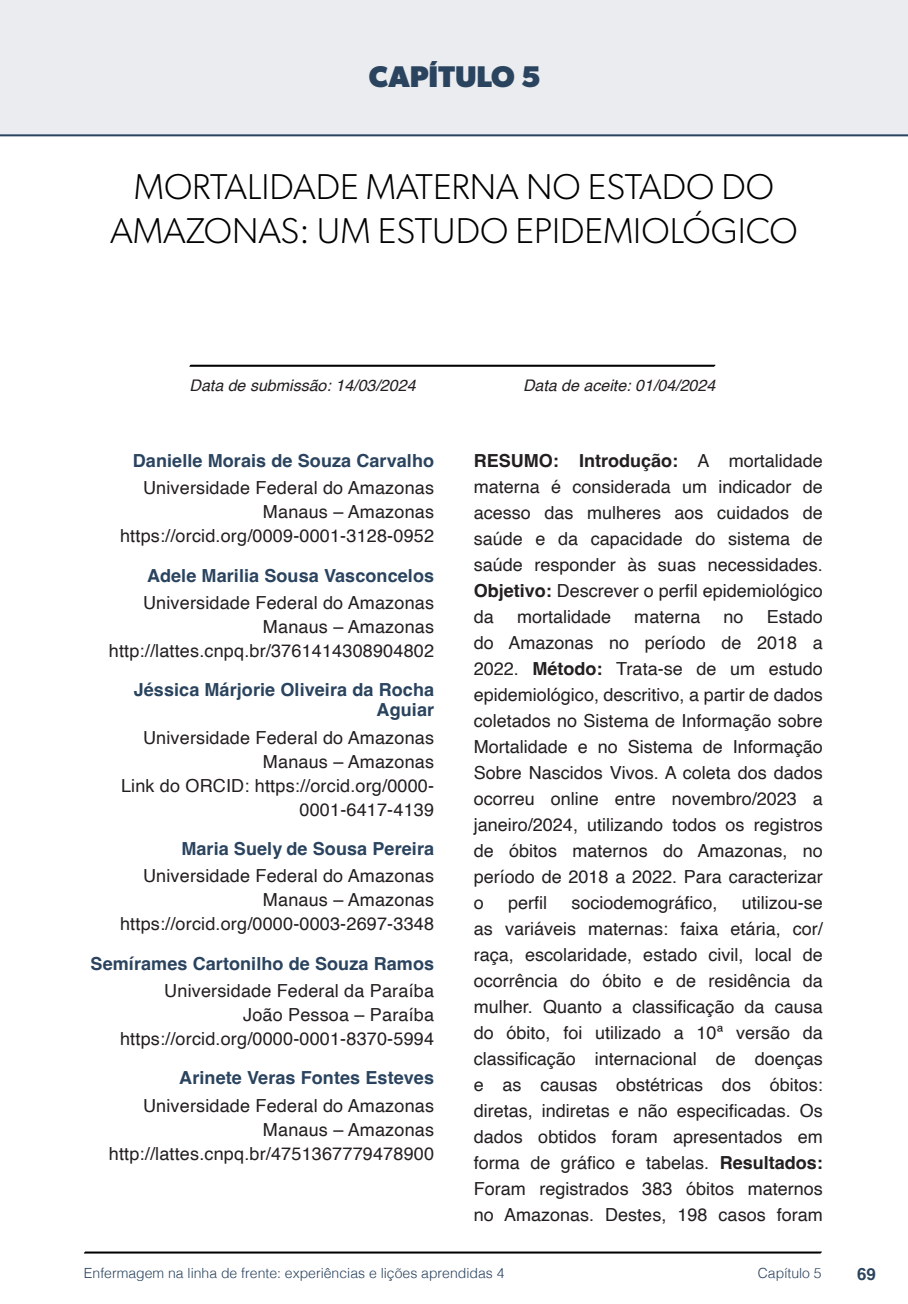
<style>
.page{position:relative;width:908px;height:1304px;background:#fff}
.page>*{position:absolute;margin:0;border:0;box-sizing:border-box;transform-origin:0 0}
.nome_artigos{font:300 36px/44px "Gibson";color:#000;text-align:center}
.capítulos{font:700 30px "Gibson";color:#2a435e}
.Resumos_e_PC_TXT{font:18px/26px "Helvetica";color:#231f20;text-align:justify}
.info_autores{font:18px/24px "Helvetica";letter-spacing:.01em;color:#231f20;text-align:right}
.nome_autores{font:700 18px/20px "Helvetica";letter-spacing:.005em;color:#2a435e;text-align:right}
.t1{font:700 16.8px "Helvetica";color:#2a435e}
.data{font:italic 16px "Helvetica";color:#231f20}
.t2{font:300 14px "Helvetica";color:#2a435e}
.s1{font-weight:700}
</style>
<div class="page">
<svg style="left:84px;top:1251px;width:737px;height:3px;background:#515151"></svg>
<div style="left:0;top:0;width:907px;height:136px;background:#eaecef"></div>
<svg style="left:189px;top:364px;width:526px;height:3px;background:#4f4f4f"></svg>
<div style="left:44px;top:72px;width:68px;height:61px;background:#eaecef"></div>
<p class="capítulos" style="left:369px;top:58px;width:173px">CAPÍTULO 5</p>
<p class="nome_artigos" style="left:110px;top:164px;width:688px">MORTALIDADE MATERNA NO ESTADO DO<br>AMAZONAS: UM ESTUDO EPIDEMIOLÓGICO</p>
<p class="data" style="left:189px;top:373px;width:227px">Data de submissão: 14/03/2024</p>
<p class="data" style="left:523px;top:373px;width:194px">Data de aceite: 01/04/2024</p>
<p class="nome_autores" style="left:133px;top:453px;width:302px">Danielle Morais de Souza Carvalho</p>
<p class="info_autores" style="left:143px;top:477px;width:292px">Universidade Federal do Amazonas</p>
<p class="info_autores" style="left:263px;top:501px;width:172px">Manaus – Amazonas</p>
<p class="info_autores" style="left:120px;top:525px;width:315px">https://orcid.org/0009-0001-3128-0952</p>
<p class="nome_autores" style="left:147px;top:567px;width:288px">Adele Marilia Sousa Vasconcelos</p>
<p class="info_autores" style="left:143px;top:591px;width:292px">Universidade Federal do Amazonas</p>
<p class="info_autores" style="left:263px;top:615px;width:172px">Manaus – Amazonas</p>
<p class="info_autores" style="left:109px;top:639px;width:326px">http://lattes.cnpq.br/3761414308904802</p>
<p class="nome_autores" style="left:134px;top:682px;width:302px">Jéssica Márjorie Oliveira da Rocha<br>Aguiar</p>
<p class="info_autores" style="left:143px;top:726px;width:292px">Universidade Federal do Amazonas</p>
<p class="info_autores" style="left:263px;top:750px;width:172px">Manaus – Amazonas</p>
<p class="info_autores" style="left:121px;top:774px;width:314px">Link do ORCID: https://orcid.org/0000-<br>0001-6417-4139</p>
<p class="nome_autores" style="left:181px;top:841px;width:254px">Maria Suely de Sousa Pereira</p>
<p class="info_autores" style="left:143px;top:865px;width:292px">Universidade Federal do Amazonas</p>
<p class="info_autores" style="left:263px;top:889px;width:172px">Manaus – Amazonas</p>
<p class="info_autores" style="left:120px;top:913px;width:315px">https://orcid.org/0000-0003-2697-3348</p>
<p class="nome_autores" style="left:91px;top:955px;width:345px">Semírames Cartonilho de Souza Ramos</p>
<p class="info_autores" style="left:164px;top:979px;width:271px">Universidade Federal da Paraíba</p>
<p class="info_autores" style="left:243px;top:1003px;width:192px">João Pessoa – Paraíba</p>
<p class="info_autores" style="left:120px;top:1027px;width:315px">https://orcid.org/0000-0001-8370-5994</p>
<p class="nome_autores" style="left:179px;top:1070px;width:256px">Arinete Veras Fontes Esteves</p>
<p class="info_autores" style="left:143px;top:1094px;width:292px">Universidade Federal do Amazonas</p>
<p class="info_autores" style="left:263px;top:1118px;width:172px">Manaus – Amazonas</p>
<p class="info_autores" style="left:109px;top:1142px;width:326px">http://lattes.cnpq.br/4751367779478900</p>
<p class="Resumos_e_PC_TXT" style="left:473px;top:448px;width:350px"><span class="s1">RESUMO: Introdução:</span> A mortalidade materna é considerada um indicador de acesso das mulheres aos cuidados de saúde e da capacidade do sistema de saúde responder às suas necessidades.<br><span class="s1">Objetivo:</span> Descrever o perfil epidemiológico da</p>
<p class="Resumos_e_PC_TXT" style="left:473px;top:604px;width:350px;text-indent:293px">Estado do Amazonas no período de 2018 a 2022. <span class="s1">Método:</span> Trata-se de um estudo epidemiológico, descritivo, a partir de dados coletados no Sistema de Informação sobre Mortalidade e no Sistema de Informação Sobre Nascidos Vivos. A coleta dos dados ocorreu online entre novembro/2023 a janeiro/2024, utilizando todos os registros de óbitos maternos do Amazonas, no período de 2018 a 2022. Para caracterizar o</p>
<p class="Resumos_e_PC_TXT" style="left:517px;top:604px;width:96px">mortalidade</p>
<p class="Resumos_e_PC_TXT" style="left:634px;top:604px;width:68px">materna</p>
<p class="Resumos_e_PC_TXT" style="left:723px;top:604px;width:22px">no</p>
<p class="Resumos_e_PC_TXT" style="left:508px;top:890px;width:41px">perfil</p>
<p class="Resumos_e_PC_TXT" style="left:571px;top:890px;width:148px">sociodemográfico,</p>
<p class="Resumos_e_PC_TXT" style="left:473px;top:890px;width:350px;text-indent:268px">utilizou-se as variáveis maternas: faixa etária, cor/ raça, escolaridade, estado civil, local de ocorrência do óbito e de residência da mulher. Quanto a classificação da causa do óbito, foi utilizado a 10ª versão da classificação internacional de doenças e as causas obstétricas dos óbitos: diretas, indiretas e não especificadas. Os dados obtidos foram apresentados em forma de gráfico e tabelas. <span class="s1">Resultados:<br></span>Foram registrados 383 óbitos maternos no Amazonas. Destes, 198 casos foram</p>
<p class="t2" style="left:84px;top:1261px;width:422px">Enfermagem na linha de frente: experiências e lições aprendidas 4</p>
<p class="t2" style="left:757px;top:1261px;width:65px">Capítulo 5</p>
<p class="t1" style="left:856px;top:1264px;width:20px">69</p>
</div>
